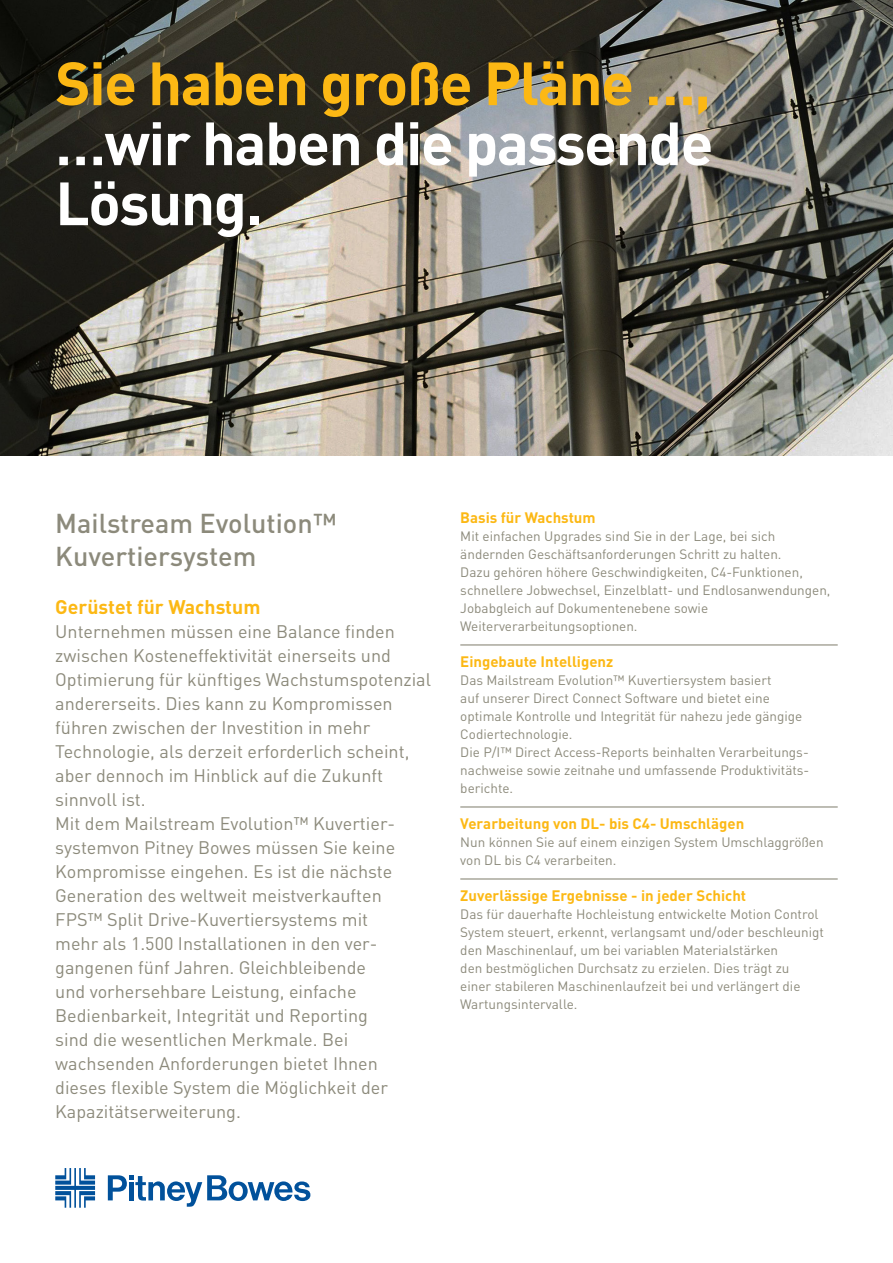
<style>
.page{position:relative;width:893px;height:1263px;background:#fff}
.page>*{position:absolute;margin:0;border:0;box-sizing:border-box;transform-origin:0 0}
.Cover_Headline{font:700 60px "DIN";letter-spacing:-.025em;color:#fff}
.Cover_Headline-2{font:700 60px "DIN";letter-spacing:-.025em;color:#fcb814}
._2__introduction_hea{font:500 27px "DIN";color:#8c8a7b}
._2__introduction_hea-2{font:700 19.5px "DIN";color:#fcb814}
._3__introduction_bod{font:18px/24px "DIN";color:#8c8a7b}
._5__features_body{font:700 15px "DIN";color:#fcb814}
._4__specifications_h{font:700 15px "DIN";color:#fcb814}
._5__features_body-2{font:13.5px/18px "DIN";color:#8c8a7b}
._4__specifications_h-2{font:13.5px "DIN";color:#8c8a7b}
</style>
<div class="page">
<svg style="left:108px;top:1175px;width:202px;height:32px"></svg>
<svg style="left:55px;top:1168px;width:40px;height:40px"></svg>
<img style="left:0;top:0;width:893px;height:455px">
<hr style="left:460px;top:644px;width:378px;height:1px;background:#8c8a7b">
<hr style="left:460px;top:806px;width:378px;height:1px;background:#8c8a7b">
<hr style="left:460px;top:878px;width:378px;height:1px;background:#8c8a7b">
<p class="Cover_Headline-2" style="left:55px;top:44px;width:657px">Sie haben große Pläne …,</p>
<p class="Cover_Headline" style="left:55px;top:104px;width:660px">…wir haben die passende</p>
<p class="Cover_Headline" style="left:55px;top:164px;width:209px">Lösung.</p>
<p class="_2__introduction_hea" style="left:55px;top:506px;width:283px">Mailstream Evolution™</p>
<p class="_2__introduction_hea" style="left:55px;top:539px;width:203px">Kuvertiersystem</p>
<p class="_2__introduction_hea-2" style="left:55px;top:594px;width:207px">Gerüstet für Wachstum</p>
<p class="_3__introduction_bod" style="left:55px;top:619px;width:341px">Unternehmen müssen eine Balance finden</p>
<p class="_3__introduction_bod" style="left:55px;top:643px;width:337px">zwischen Kosteneffektivität einerseits und</p>
<p class="_3__introduction_bod" style="left:55px;top:667px;width:377px">Optimierung für künftiges Wachstumspotenzial</p>
<p class="_3__introduction_bod" style="left:55px;top:691px;width:339px">andererseits. Dies kann zu Kompromissen</p>
<p class="_3__introduction_bod" style="left:55px;top:715px;width:317px">führen zwischen der Investition in mehr</p>
<p class="_3__introduction_bod" style="left:55px;top:739px;width:356px">Technologie, als derzeit erforderlich scheint,</p>
<p class="_3__introduction_bod" style="left:55px;top:763px;width:329px">aber dennoch im Hinblick auf die Zukunft</p>
<p class="_3__introduction_bod" style="left:55px;top:787px;width:92px">sinnvoll ist.</p>
<p class="_3__introduction_bod" style="left:55px;top:811px;width:342px">Mit dem Mailstream Evolution™ Kuvertier&shy;systemvon Pitney Bowes müssen Sie keine</p>
<p class="_3__introduction_bod" style="left:55px;top:859px;width:338px">Kompromisse eingehen. Es ist die nächste</p>
<p class="_3__introduction_bod" style="left:55px;top:883px;width:328px">Generation des weltweit meistverkauften</p>
<p class="_3__introduction_bod" style="left:55px;top:907px;width:314px">FPS™ Split Drive-Kuvertiersystems mit</p>
<p class="_3__introduction_bod" style="left:55px;top:931px;width:321px">mehr als 1.500 Installationen in den ver&shy;gangenen fünf Jahren. Gleichbleibende</p>
<p class="_3__introduction_bod" style="left:55px;top:979px;width:303px">und vorhersehbare Leistung, einfache</p>
<p class="_3__introduction_bod" style="left:55px;top:1003px;width:314px">Bedienbarkeit, Integrität und Reporting</p>
<p class="_3__introduction_bod" style="left:55px;top:1027px;width:294px">sind die wesentlichen Merkmale. Bei</p>
<p class="_3__introduction_bod" style="left:55px;top:1051px;width:324px">wachsenden Anforderungen bietet Ihnen</p>
<p class="_3__introduction_bod" style="left:55px;top:1075px;width:334px">dieses flexible System die Möglichkeit der</p>
<p class="_3__introduction_bod" style="left:55px;top:1099px;width:187px">Kapazitätserweiterung.</p>
<p class="_4__specifications_h" style="left:460px;top:507px;width:137px">Basis für Wachstum</p>
<p class="_4__specifications_h-2" style="left:460px;top:527px;width:317px">Mit einfachen Upgrades sind Sie in der Lage, bei sich</p>
<p class="_4__specifications_h-2" style="left:460px;top:545px;width:323px">ändernden Geschäftsanforderungen Schritt zu halten.</p>
<p class="_4__specifications_h-2" style="left:460px;top:563px;width:344px">Dazu gehören höhere Geschwindigkeiten, C4-Funktionen,</p>
<p class="_4__specifications_h-2" style="left:460px;top:581px;width:372px">schnellere Jobwechsel, Einzelblatt- und Endlosanwendungen,</p>
<p class="_4__specifications_h-2" style="left:460px;top:599px;width:249px">Jobabgleich auf Dokumentenebene sowie</p>
<p class="_4__specifications_h-2" style="left:460px;top:617px;width:179px">Weiterverarbeitungsoptionen.</p>
<p class="_5__features_body" style="left:460px;top:651px;width:155px">Eingebaute Intelligenz</p>
<p class="_5__features_body-2" style="left:460px;top:671px;width:348px">Das Mailstream Evolution™ Kuvertiersystem basiert<br>auf unserer Direct Connect Software und bietet eine optimale Kontrolle und Integrität für nahezu jede gängige Codiertechnologie.<br>Die P/I™ Direct Access-Reports beinhalten Verarbeitungs&shy;nachweise sowie zeitnahe und umfassende Produktivitäts&shy;berichte.</p>
<p class="_5__features_body" style="left:460px;top:813px;width:285px">Verarbeitung von DL- bis C4- Umschlägen</p>
<p class="_5__features_body-2" style="left:460px;top:833px;width:365px">Nun können Sie auf einem einzigen System Umschlaggrößen von DL bis C4 verarbeiten.</p>
<p class="_5__features_body" style="left:460px;top:885px;width:287px">Zuverlässige Ergebnisse - in jeder Schicht</p>
<p class="_5__features_body-2" style="left:460px;top:905px;width:365px">Das für dauerhafte Hochleistung entwickelte Motion Control System steuert, erkennt, verlangsamt und/oder beschleunigt den Maschinenlauf, um bei variablen Materialstärken<br>den bestmöglichen Durchsatz zu erzielen. Dies trägt zu<br>einer stabileren Maschinenlaufzeit bei und verlängert die Wartungsintervalle.</p>
</div>
